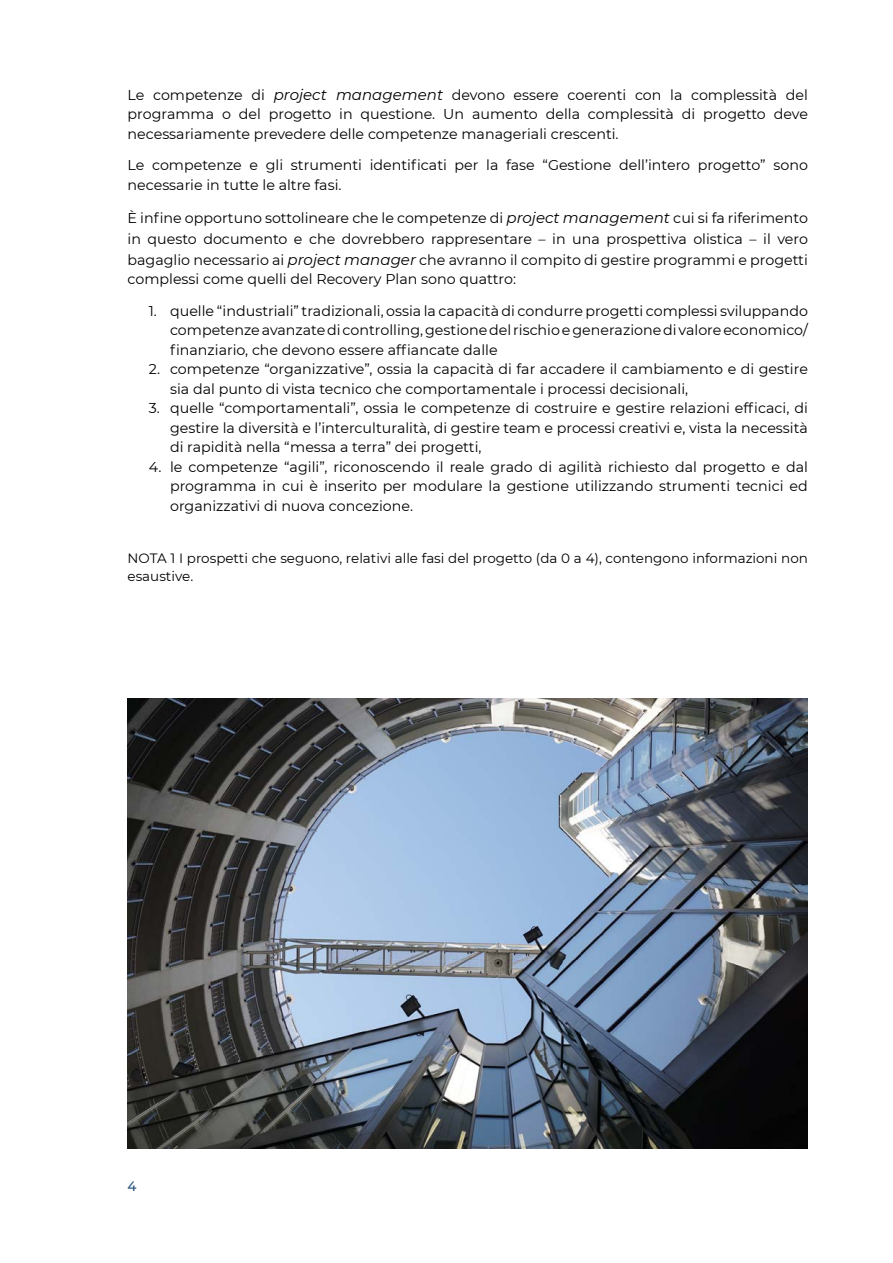
<style>
.page{position:relative;width:893px;height:1263px;background:#fff}
.page>*{position:absolute;margin:0;border:0;box-sizing:border-box;transform-origin:0 0}
.Testo{font:14.25px/19.5px "Montserrat";color:#000;text-align:justify}
.Testo-2{font:13.5px/18px "Montserrat";color:#000}
.t1{font:500 13.5px "Montserrat";color:#27537b}
.s1{font-style:italic;font-size:15px}
</style>
<div class="page">
<img style="left:128px;top:698px;width:680px;height:450px">
<p class="Testo" style="left:128px;top:84px;width:682px">Le competenze di <span class="s1">project management</span> devono essere coerenti con la complessità del programma o del progetto in questione. Un aumento della complessità di progetto deve necessariamente prevedere delle competenze manageriali crescenti.</p>
<p class="Testo" style="left:128px;top:155px;width:682px">Le competenze e gli strumenti identificati per la fase “Gestione dell’intero progetto” sono necessarie in tutte le altre fasi.</p>
<p class="Testo" style="left:128px;top:206px;width:682px;line-height:21px">È infine opportuno sottolineare che le competenze di <span class="s1">project management</span> cui si fa riferimento in questo documento e che dovrebbero rappresentare – in una prospettiva olistica – il vero bagaglio necessario ai <span class="s1">project manager</span> che avranno il compito di gestire programmi e progetti</p>
<p class="Testo" style="left:128px;top:269px;width:390px">complessi come quelli del Recovery Plan sono quattro:</p>
<p class="Testo" style="left:170px;top:300px;width:639px;text-indent:-21px">1. quelle “industriali” tradizionali, ossia la capacità di condurre progetti complessi sviluppando competenze avanzate di controlling, gestione del rischio e generazione di valore economico/ finanziario, che devono essere affiancate dalle</p>
<p class="Testo" style="left:170px;top:359px;width:639px;text-indent:-21px">2. competenze “organizzative”, ossia la capacità di far accadere il cambiamento e di gestire sia dal punto di vista tecnico che comportamentale i processi decisionali,</p>
<p class="Testo" style="left:170px;top:398px;width:639px;text-indent:-21px">3. quelle “comportamentali”, ossia le competenze di costruire e gestire relazioni efficaci, di gestire la diversità e l’interculturalità, di gestire team e processi creativi e, vista la necessità di rapidità nella “messa a terra” dei progetti,</p>
<p class="Testo" style="left:170px;top:456px;width:639px;text-indent:-21px">4. le competenze “agili”, riconoscendo il reale grado di agilità richiesto dal progetto e dal programma in cui è inserito per modulare la gestione utilizzando strumenti tecnici ed organizzativi di nuova concezione.</p>
<p class="Testo-2" style="left:128px;top:548px;width:682px">NOTA 1 I prospetti che seguono, relativi alle fasi del progetto (da 0 a 4), contengono informazioni non esaustive.</p>
<p class="t1" style="left:128px;top:1177px;width:11px">4</p>
</div>
